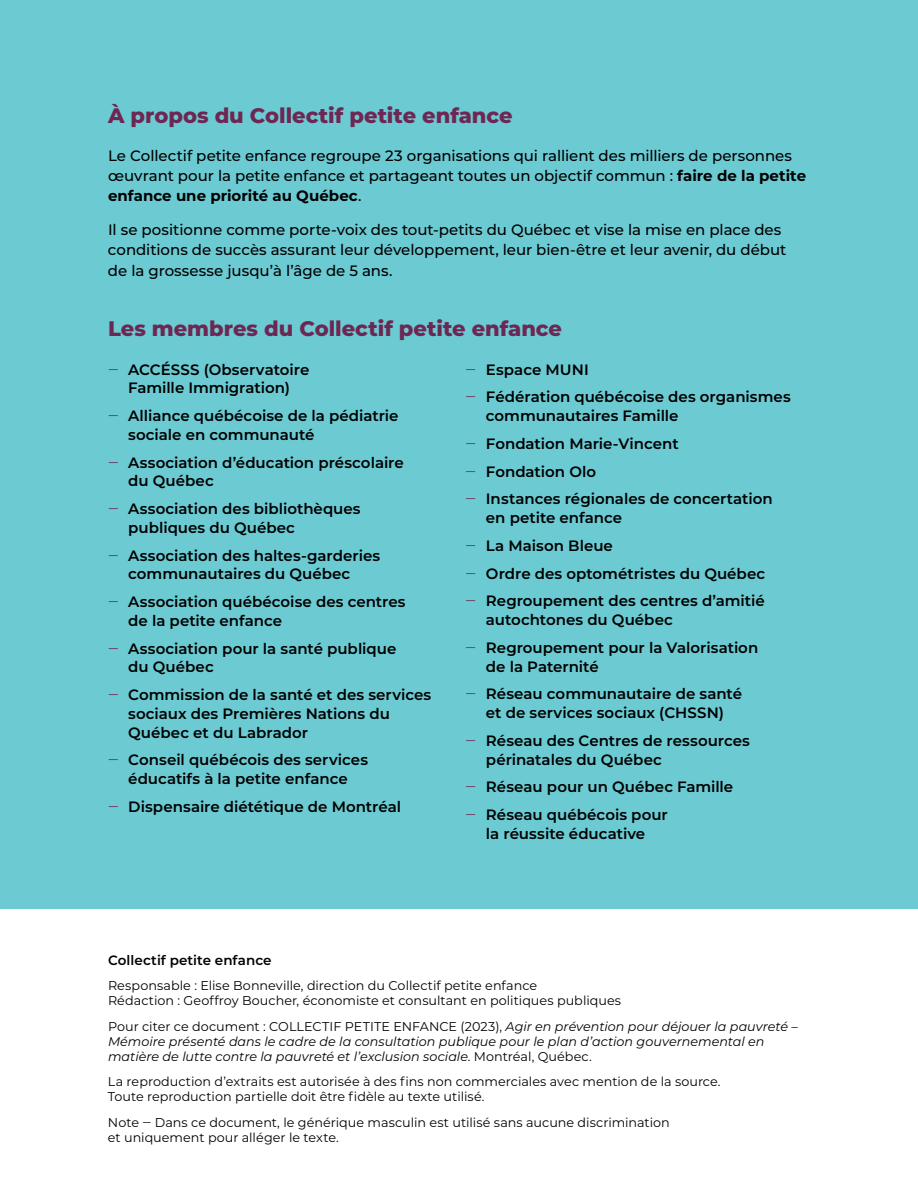
<style>
.page{position:relative;width:918px;height:1188px;background:#fff}
.page>*{position:absolute;margin:0;border:0;box-sizing:border-box;transform-origin:0 0}
.t1{font:800 21px "Montserrat";color:#6e2753}
.t2{font:600 15px/27.8px "Montserrat";color:#000}
.t3{font:500 15px/20.2px "Montserrat";letter-spacing:-.005em;color:#000}
.t4{font:600 13.5px "Montserrat";letter-spacing:.005em;color:#000}
.t5{font:12.75px/15px "Montserrat";color:#000}
.t6{font:italic 12.75px/15px "Montserrat";color:#000}
.s1{font-weight:700}
.s2{font-weight:400;color:#6e2753}
.s3{font-style:normal}
</style>
<div class="page">
<div style="left:0;top:0;width:918px;height:909px;background:#6bcad2"></div>
<h1 class="t1" style="left:108px;top:100px;width:406px">À propos du Collectif petite enfance</h1>
<p class="t3" style="left:108px;top:145px;width:700px">Le Collectif petite enfance regroupe 23 organisations qui rallient des milliers de personnes œuvrant pour la petite enfance et partageant toutes un objectif commun : <span class="s1">faire de la petite enfance une priorité au Québec</span>.</p>
<p class="t3" style="left:108px;top:219px;width:680px">Il se positionne comme porte-voix des tout-petits du Québec et vise la mise en place des conditions de succès assurant leur développement, leur bien-être et leur avenir, du début de la grossesse jusqu’à l’âge de 5 ans.</p>
<h1 class="t1" style="left:108px;top:313px;width:456px">Les membres du Collectif petite enfance</h1>
<p class="t2" style="left:108px;top:359px;width:203px;line-height:18.8px;text-align:center"><span class="s2">‒</span> ACCÉSSS (Observatoire<br>Famille Immigration)</p>
<p class="t2" style="left:128px;top:406px;width:272px;line-height:18.8px;text-indent:-20px"><span class="s2">‒</span> Alliance québécoise de la pédiatrie sociale en communauté</p>
<p class="t2" style="left:128px;top:452px;width:277px;line-height:18.8px;text-indent:-20px"><span class="s2">‒</span> Association d’éducation préscolaire du Québec</p>
<p class="t2" style="left:128px;top:499px;width:234px;line-height:18.8px;text-indent:-20px"><span class="s2">‒</span> Association des bibliothèques publiques du Québec</p>
<p class="t2" style="left:128px;top:545px;width:253px;line-height:18.8px;text-indent:-20px"><span class="s2">‒</span> Association des haltes-garderies communautaires du Québec</p>
<p class="t2" style="left:128px;top:592px;width:279px;line-height:18.8px;text-indent:-20px"><span class="s2">‒</span> Association québécoise des centres de la petite enfance</p>
<p class="t2" style="left:128px;top:638px;width:270px;line-height:18.8px;text-indent:-20px"><span class="s2">‒</span> Association pour la santé publique du Québec</p>
<p class="t2" style="left:128px;top:685px;width:305px;line-height:18.8px;text-indent:-20px"><span class="s2">‒</span> Commission de la santé et des services sociaux des Premières Nations du<br>Québec et du Labrador</p>
<p class="t2" style="left:108px;top:750px;width:262px;line-height:18.8px;text-align:center"><span class="s2">‒</span> Conseil québécois des services éducatifs à la petite enfance</p>
<p class="t2" style="left:108px;top:792px;width:295px"><span class="s2">‒</span> Dispensaire diététique de Montréal</p>
<p class="t2" style="left:466px;top:355px;width:327px"><span class="s2">‒</span> Espace MUNI<br><span class="s2">‒</span> Fédération québécoise des organismes</p>
<p class="t2" style="left:466px;top:401px;width:309px;text-indent:20px">communautaires Famille<br><span class="s2">‒</span> Fondation Marie-Vincent<br><span class="s2">‒</span> Fondation Olo<br><span class="s2">‒</span> Instances régionales de concertation</p>
<p class="t2" style="left:466px;top:503px;width:301px;text-indent:20px">en petite enfance<br><span class="s2">‒</span> La Maison Bleue<br><span class="s2">‒</span> Ordre des optométristes du Québec <span class="s2">‒</span> Regroupement des centres d’amitié</p>
<p class="t2" style="left:466px;top:605px;width:294px;text-indent:20px">autochtones du Québec<br><span class="s2">‒</span> Regroupement pour la Valorisation</p>
<p class="t2" style="left:466px;top:652px;width:278px;text-indent:20px">de la Paternité<br><span class="s2">‒</span> Réseau communautaire de santé</p>
<p class="t2" style="left:466px;top:698px;width:286px;text-align:center">et de services sociaux (CHSSN)<br><span class="s2">‒</span> Réseau des Centres de ressources</p>
<p class="t2" style="left:466px;top:745px;width:269px;text-indent:20px">périnatales du Québec<br><span class="s2">‒</span> Réseau pour un Québec Famille <span class="s2">‒</span> Réseau québécois pour</p>
<p class="t2" style="left:486px;top:819px;width:161px">la réussite éducative</p>
<p class="t4" style="left:108px;top:950px;width:165px">Collectif petite enfance</p>
<p class="t5" style="left:108px;top:978px;width:515px">Responsable : Elise Bonneville, direction du Collectif petite enfance<br>Rédaction : Geoffroy Boucher, économiste et consultant en politiques publiques</p>
<p class="t6" style="left:108px;top:1018px;width:691px"><span class="s3">Pour citer ce document : COLLECTIF PETITE ENFANCE (2023),</span> Agir en prévention pour déjouer la pauvreté –<br>Mémoire présenté dans le cadre de la consultation publique pour le plan d’action gouvernemental en matière de lutte contre la pauvreté et l’exclusion sociale<span class="s3">. Montréal, Québec.</span></p>
<p class="t5" style="left:108px;top:1074px;width:614px">La reproduction d’extraits est autorisée à des fins non commerciales avec mention de la source.<br>Toute reproduction partielle doit être fidèle au texte utilisé.</p>
<p class="t5" style="left:108px;top:1114px;width:563px">Note ‒ Dans ce document, le générique masculin est utilisé sans aucune discrimination et uniquement pour alléger le texte.</p>
</div>
